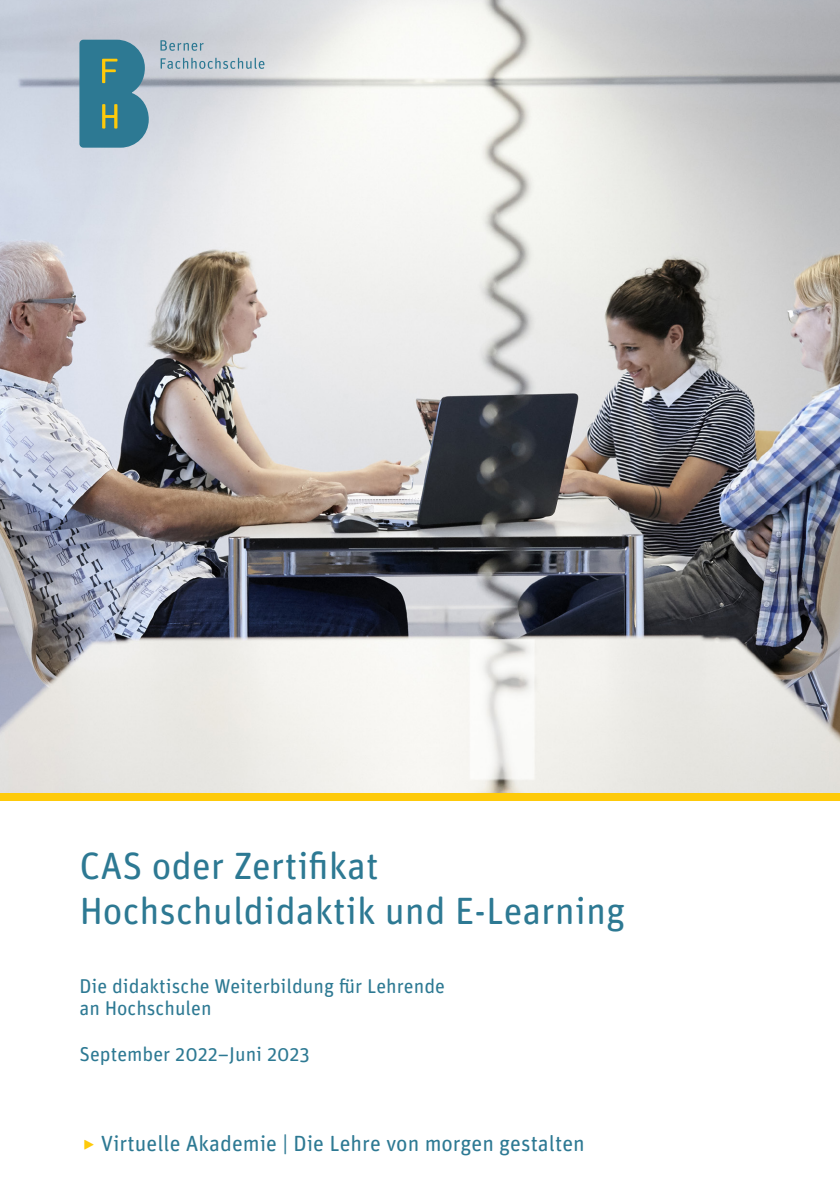
<style>
.page{position:relative;width:840px;height:1191px;background:#fff}
.page>*{position:absolute;margin:0;border:0;box-sizing:border-box;transform-origin:0 0}
.Haupttitel{font:38px/45.4px "Unit Rounded Pro";color:#2d7993}
.Organisationseinheit{font:22px "Unit Rounded Pro";color:#2d7993}
.Teaser{font:20px/22px "Unit Rounded Pro";color:#2d7993}
.s1{color:#feca0a}
</style>
<div class="page">
<div style="left:0;top:787px;width:839px;height:14px;background:#feca0a"></div>
<img style="left:0;top:0;width:839px;height:792px">
<svg style="left:78px;top:39px;width:187px;height:109px"></svg>
<p class="Haupttitel" style="left:79px;top:841px;width:547px">CAS oder Zertifikat<br>Hochschuldidaktik und E-Learning</p>
<p class="Teaser" style="left:79px;top:973px;width:367px">Die didaktische Weiterbildung für Lehrende an Hochschulen</p>
<p class="Teaser" style="left:79px;top:1041px;width:232px">September 2022–Juni 2023</p>
<p class="Organisationseinheit" style="left:83px;top:1128px;width:503px"><span class="s1">‣</span> Virtuelle Akademie | Die Lehre von morgen gestalten</p>
</div>
